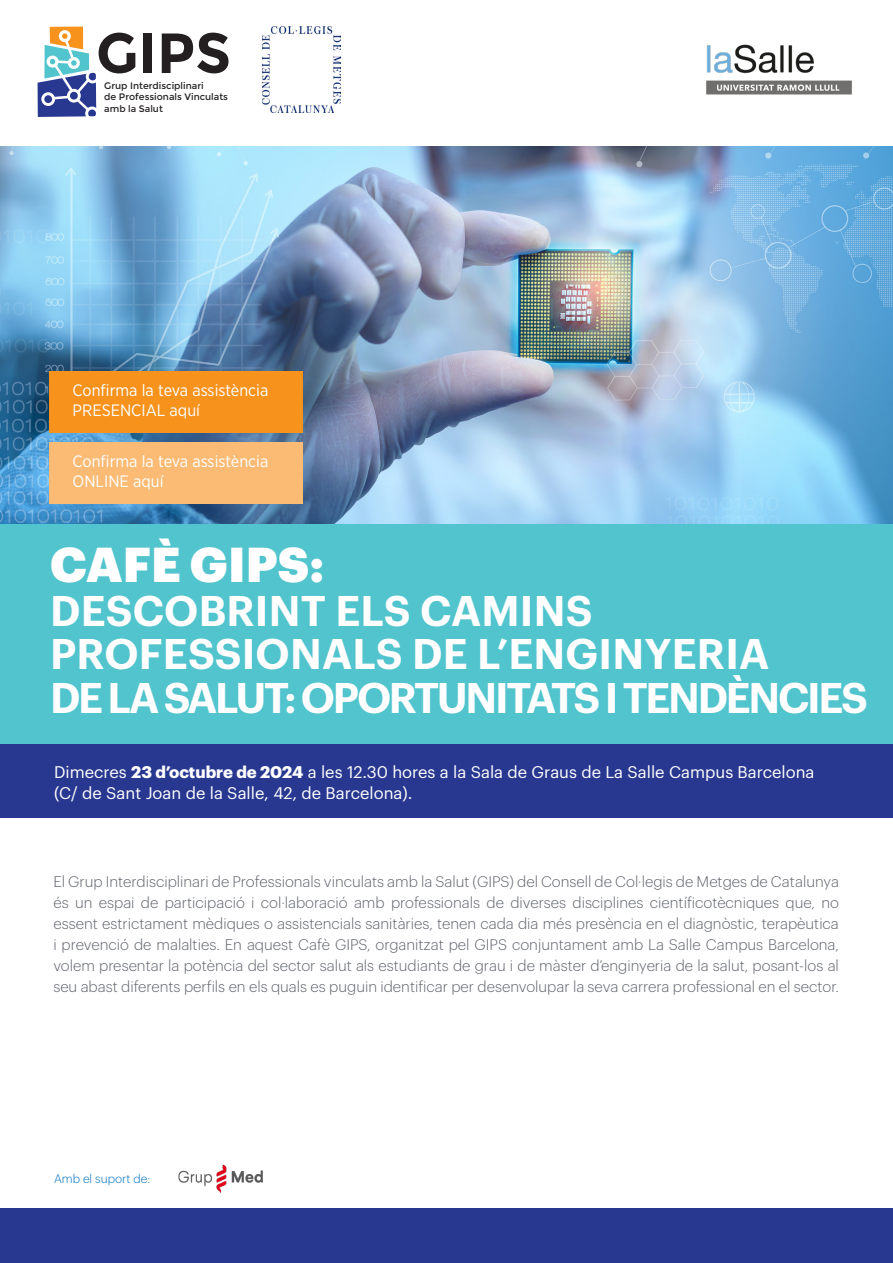
<style>
.page{position:relative;width:893px;height:1263px;background:#fff}
.page>*{position:absolute;margin:0;border:0;box-sizing:border-box;transform-origin:0 0}
.t1{font:900 48px "Graphik";letter-spacing:.005em;color:#fff}
.t2{font:600 42px/43.5px "Graphik";letter-spacing:-.055em;color:#fff}
.t3{font:600 42px "Graphik";color:#fff}
.t4{font:16.5px/21px "Graphik";color:#fff}
.t5{font:16.5px "Gotham Narrow";color:#fff}
.t6{font:300 15px/21px "Graphik";color:#5f636b;text-align:justify}
.t7{font:300 12px "Graphik";color:#0072bc}
.t8{font:9.45px/11.2px "Montserrat";color:#231f20}
.s1{font-weight:700}
</style>
<div class="page">
<img style="left:1px;top:147px;width:892px;height:377px">
<div style="left:0;top:524px;width:893px;height:241px;background:#51c4cd"></div>
<div style="left:0;top:744px;width:893px;height:74px;background:#283890"></div>
<img style="left:262px;top:27px;width:78px;height:86px">
<svg style="left:38px;top:27px;width:97px;height:90px"></svg>
<div style="left:143px;top:34px;width:9px;height:39px;background:#231f20"></div>
<svg style="left:162px;top:33px;width:67px;height:40px"></svg>
<div style="left:0;top:1209px;width:893px;height:54px;background:#283890"></div>
<img style="left:178px;top:1164px;width:85px;height:29px">
<div style="left:50px;top:371px;width:253px;height:61px;background:#f7931d"></div>
<div style="left:50px;top:442px;width:253px;height:61px;background:#fcbb74"></div>
<img style="left:706px;top:44px;width:146px;height:51px">
<p class="t8" style="left:104px;top:80px;width:125px">Grup Interdisciplinari<br>de Professionals Vinculats amb la Salut</p>
<p class="t5" style="left:73px;top:380px;width:197px">Confirma la teva assistència</p>
<p class="t5" style="left:73px;top:400px;width:129px">PRESENCIAL aquí</p>
<p class="t5" style="left:73px;top:451px;width:197px">Confirma la teva assistència</p>
<p class="t5" style="left:73px;top:471px;width:93px">ONLINE aquí</p>
<p class="t1" style="left:50px;top:528px;width:276px">CAFÈ GIPS:</p>
<p class="t3" style="left:50px;top:578px;width:544px">DESCOBRINT ELS CAMINS</p>
<p class="t2" style="left:50px;top:629px;width:819px">PROFESSIONALS DE L’ENGINYERIA<br>DE LA SALUT: OPORTUNITATS I TENDÈNCIES</p>
<p class="t4" style="left:54px;top:760px;width:762px">Dimecres <span class="s1">23 d’octubre de 2024</span> a les 12.30 hores a la Sala de Graus de La Salle Campus Barcelona (C/ de Sant Joan de la Salle, 42, de Barcelona).</p>
<p class="t6" style="left:53px;top:870px;width:787px">El Grup Interdisciplinari de Professionals vinculats amb la Salut (GIPS) del Consell de Col·legis de Metges de Catalunya és un espai de participació i col·laboració amb professionals de diverses disciplines científicotècniques que, no essent estrictament mèdiques o assistencials sanitàries, tenen cada dia més presència en el diagnòstic, terapèutica i prevenció de malalties. En aquest Cafè GIPS, organitzat pel GIPS conjuntament amb La Salle Campus Barcelona, volem presentar la potència del sector salut als estudiants de grau i de màster d’enginyeria de la salut, posant-los al seu abast diferents perfils en els quals es puguin identificar per desenvolupar la seva carrera professional en el sector.</p>
<p class="t7" style="left:54px;top:1170px;width:98px">Amb el suport de:</p>
</div>
